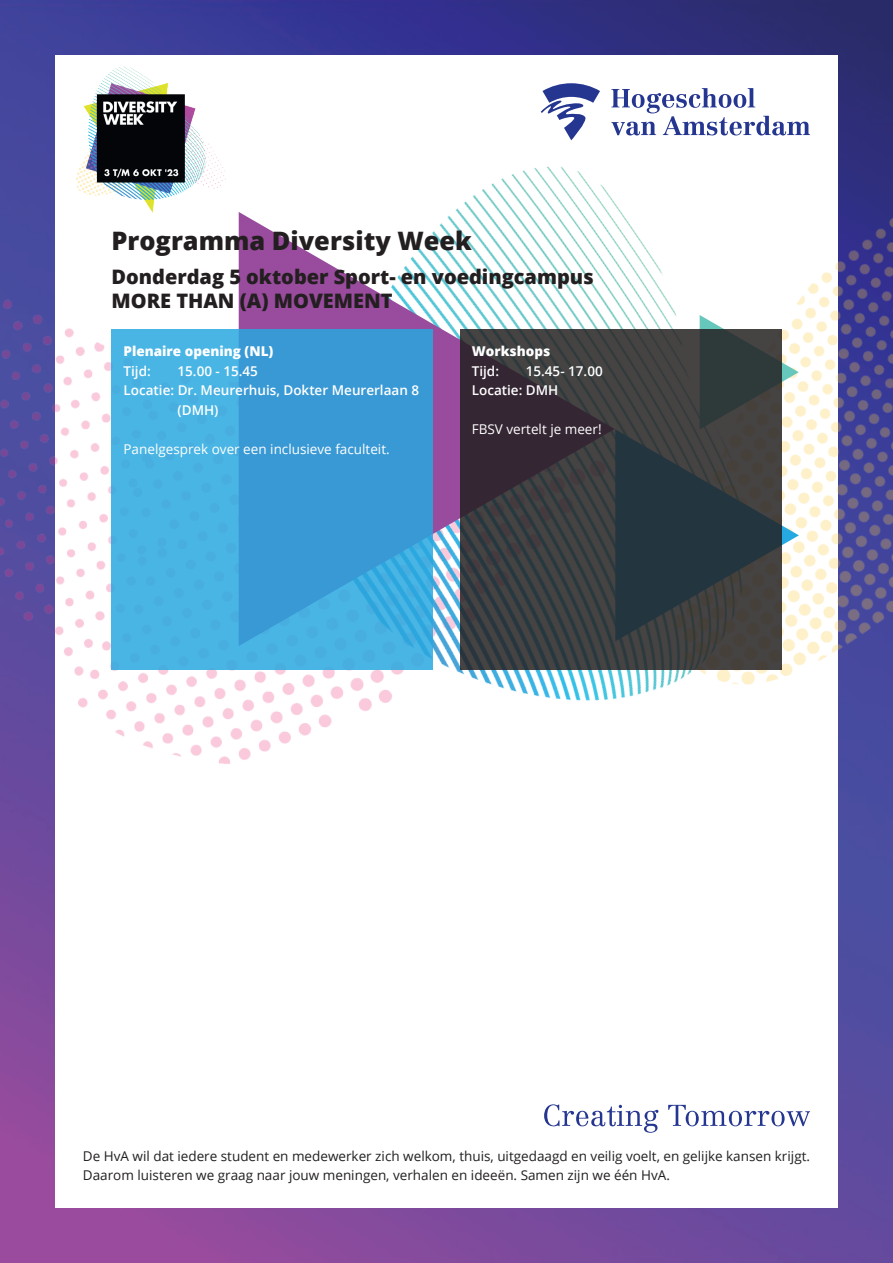
<style>
.page{position:relative;width:893px;height:1263px;background:#fff}
.page>*{position:absolute;margin:0;border:0;box-sizing:border-box;transform-origin:0 0}
.t1{font:800 25.35px "Open Sans";color:#231f20}
.t2{font:800 19.95px "Open Sans";color:#231f20}
.t3{font:13.5px/19.5px "Open Sans";color:#231f20}
.t4{font:600 13.5px/19.5px "Open Sans";color:#fff}
.t5{font:13.5px "Open Sans";color:#fff}
.t6{font:800 13.5px "Open Sans";color:#fff}
</style>
<div class="page">
<img style="left:0;top:0;width:893px;height:1263px">
<div style="left:55px;top:55px;width:783px;height:1153px;background:#fff"></div>
<img style="left:0;top:262px;width:97px;height:559px">
<img style="left:97px;top:48px;width:796px;height:853px">
<img style="left:526px;top:173px;width:367px;height:683px">
<img style="left:43px;top:50px;width:196px;height:179px">
<svg style="left:239px;top:212px;width:376px;height:434px"></svg>
<svg style="left:615px;top:315px;width:184px;height:326px"></svg>
<svg style="left:111px;top:330px;width:322px;height:340px;background:#40a7dc"></svg>
<svg style="left:460px;top:330px;width:321px;height:340px;background:#383a3e"></svg>
<svg style="left:611px;top:88px;width:199px;height:47px"></svg>
<svg style="left:541px;top:83px;width:59px;height:57px"></svg>
<svg style="left:544px;top:1104px;width:114px;height:29px"></svg>
<svg style="left:668px;top:1105px;width:142px;height:21px"></svg>
<p class="t1" style="left:111px;top:221px;width:362px">Programma Diversity Week</p>
<p class="t2" style="left:111px;top:262px;width:484px">Donderdag 5 oktober Sport- en voedingcampus</p>
<p class="t2" style="left:111px;top:286px;width:283px">MORE THAN (A) MOVEMENT</p>
<p class="t6" style="left:124px;top:341px;width:151px">Plenaire opening (NL)</p>
<p class="t4" style="left:124px;top:361px;width:29px">Tijd:</p>
<p class="t4" style="left:178px;top:361px;width:82px">15.00 - 15.45</p>
<p class="t4" style="left:178px;top:380px;width:243px;text-indent:-54px">Locatie: Dr. Meurerhuis, Dokter Meurerlaan 8 (DMH)</p>
<p class="t5" style="left:124px;top:439px;width:268px">Panelgesprek over een inclusieve faculteit.</p>
<p class="t6" style="left:472px;top:341px;width:80px">Workshops</p>
<p class="t4" style="left:472px;top:361px;width:29px">Tijd:</p>
<p class="t4" style="left:526px;top:361px;width:78px">15.45- 17.00</p>
<p class="t4" style="left:472px;top:380px;width:88px">Locatie: DMH</p>
<p class="t5" style="left:472px;top:420px;width:131px">FBSV vertelt je meer!</p>
<p class="t3" style="left:83px;top:1145px;width:729px">De HvA wil dat iedere student en medewerker zich welkom, thuis, uitgedaagd en veilig voelt, en gelijke kansen krijgt.<br>Daarom luisteren we graag naar jouw meningen, verhalen en ideeën. Samen zijn we één HvA.</p>
</div>
